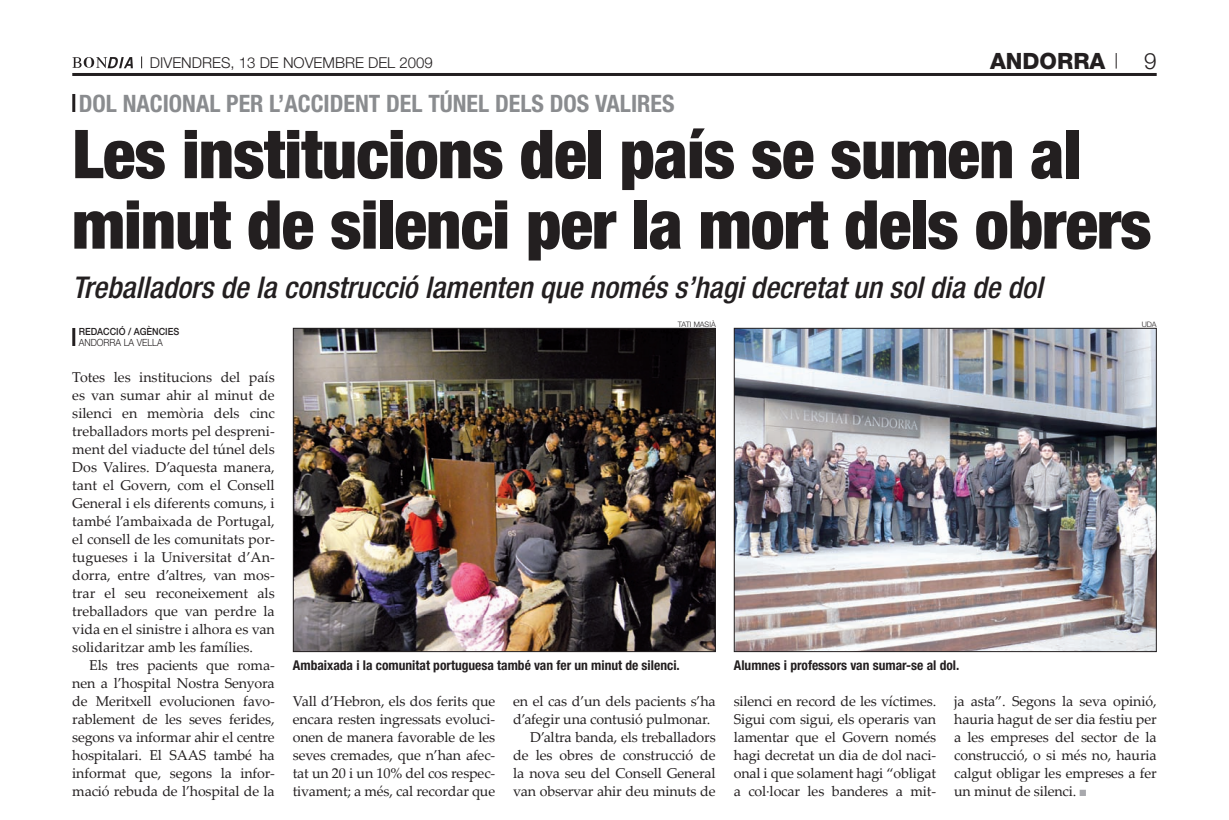
<style>
.page{position:relative;width:1229px;height:820px;background:#fff}
.page>*{position:absolute;margin:0;border:0;box-sizing:border-box;transform-origin:0 0}
.t1{font:900 condensed 67.5px/70.5px "Helvetica Neue LT Std";letter-spacing:-.01em;color:#231f20}
.t2{font:italic 500 condensed 30px "Helvetica Neue LT Std";color:#231f20}
.t3{font:700 condensed 24px "Helvetica Neue LT Std";color:#8a8c8f}
.t4{font:800 22.5px "Helvetica Neue LT Std";color:#231f20}
.t5{font:300 22.5px "Helvetica Neue LT Std";color:#231f20}
.t6{font:300 15px "Helvetica Neue LT Std";color:#231f20}
.t7{font:14.25px/18px "Palatino Linotype";letter-spacing:-.01em;color:#231f20;text-align:justify}
.t8{font:700 condensed 13.5px "Helvetica Neue LT Std";color:#231f20}
.t9{font:500 9.9px "Helvetica Neue LT Std";color:#231f20;scale:.91 1}
.t10{font:300 9.9px "Helvetica Neue LT Std";color:#231f20;scale:.91 1}
.t11{font:300 7.5px "Helvetica Neue LT Std";color:#231f20}
</style>
<div class="page">
<hr style="left:72px;top:73px;width:1085px;height:3px;background:#231f20">
<svg style="left:72px;top:57px;width:61px;height:11px"></svg>
<svg style="left:1116px;top:53px;width:1px;height:16px"></svg>
<svg style="left:141px;top:56px;width:1px;height:12px"></svg>
<svg style="left:1080px;top:790px;width:6px;height:6px"></svg>
<hr style="left:72px;top:328px;width:3px;height:18px;background:#231f20">
<hr style="left:72px;top:94px;width:3px;height:18px;background:#231f20">
<img style="left:736px;top:330px;width:419px;height:320px">
<div style="left:734px;top:328px;width:423px;height:324px;border:1px solid #231f20"></div>
<img style="left:295px;top:330px;width:419px;height:320px">
<div style="left:293px;top:328px;width:423px;height:324px;border:1px solid #231f20"></div>
<p class="t6" style="left:150px;top:53px;width:284px">DIVENDRES, 13 DE NOVEMBRE DEL 2009</p>
<h3 class="t4" style="left:990px;top:48px;width:117px">ANDORRA</h3>
<h3 class="t5" style="left:1144px;top:47px;width:14px">9</h3>
<h3 class="t3" style="left:79px;top:89px;width:597px">dol nacional per l’accident del túnel dels dos valires</h3>
<h1 class="t1" style="left:72px;top:118px;width:1081px">Les institucions del país se sumen al minut de silenci per la mort dels obrers</h1>
<h2 class="t2" style="left:72px;top:270px;width:972px">Treballadors de la construcció lamenten que només s’hagi decretat un sol dia de dol</h2>
<p class="t9" style="left:79px;top:326px;width:112px">REDACCIÓ / AGÈNCIES</p>
<p class="t10" style="left:79px;top:336px;width:94px">ANDORRA LA VELLA</p>
<p class="t11" style="left:678px;top:319px;width:39px">TATI MASIÀ</p>
<p class="t11" style="left:1142px;top:319px;width:11px">UDA</p>
<p class="t7" style="left:72px;top:368px;width:204px">Totes les institucions del país es van sumar ahir al minut de silenci en memòria dels cinc treballadors morts pel despreni&shy;ment del viaducte del túnel dels Dos Valires. D’aquesta manera, tant el Govern, com el Consell General i els diferents comuns, i també l’ambaixada de Portugal, el consell de les comunitats por&shy;tugueses i la Universitat d’An&shy;dorra, entre d’altres, van mos&shy;trar el seu reconeixement als treballadors que van perdre la vida en el sinistre i alhora es van solidaritzar amb les famílies.</p>
<p class="t7" style="left:72px;top:656px;width:204px;text-indent:17px">Els tres pacients que roma&shy;nen a l’hospital Nostra Senyora de Meritxell evolucionen favo&shy;rablement de les seves ferides, segons va informar ahir el centre hospitalari. El SAAS també ha informat que, segons la infor&shy;mació rebuda de l’hospital de la</p>
<p class="t8" style="left:293px;top:657px;width:388px">Ambaixada i la comunitat portuguesa també van fer un minut de silenci.</p>
<p class="t7" style="left:293px;top:692px;width:204px">Vall d’Hebron, els dos ferits que encara resten ingressats evoluci&shy;onen de manera favorable de les seves cremades, que n’han afec&shy;tat un 20 i un 10% del cos respec&shy;tivament; a més, cal recordar que</p>
<p class="t7" style="left:513px;top:692px;width:204px">en el cas d’un dels pacients s’ha</p>
<p class="t7" style="left:513px;top:710px;width:199px">d’afegir una contusió pulmonar.</p>
<p class="t7" style="left:530px;top:728px;width:187px">D’altra banda, els treballadors</p>
<p class="t7" style="left:513px;top:746px;width:204px">de les obres de construcció de</p>
<p class="t7" style="left:513px;top:764px;width:204px">la nova seu del Consell General</p>
<p class="t7" style="left:513px;top:781px;width:204px">van observar ahir deu minuts de</p>
<p class="t8" style="left:734px;top:657px;width:227px">Alumnes i professors van sumar-se al dol.</p>
<p class="t7" style="left:734px;top:691px;width:204px">silenci en record de les víctimes.<br>Sigui com sigui, els operaris van lamentar que el Govern només hagi decretat un dia de dol naci&shy;onal i que solament hagi “obligat a col·locar les banderes a mit-</p>
<p class="t7" style="left:954px;top:691px;width:204px">ja asta”. Segons la seva opinió, hauria hagut de ser dia festiu per a les empreses del sector de la construcció, o si més no, hauria calgut obligar les empreses a fer un minut de silenci.</p>
</div>
